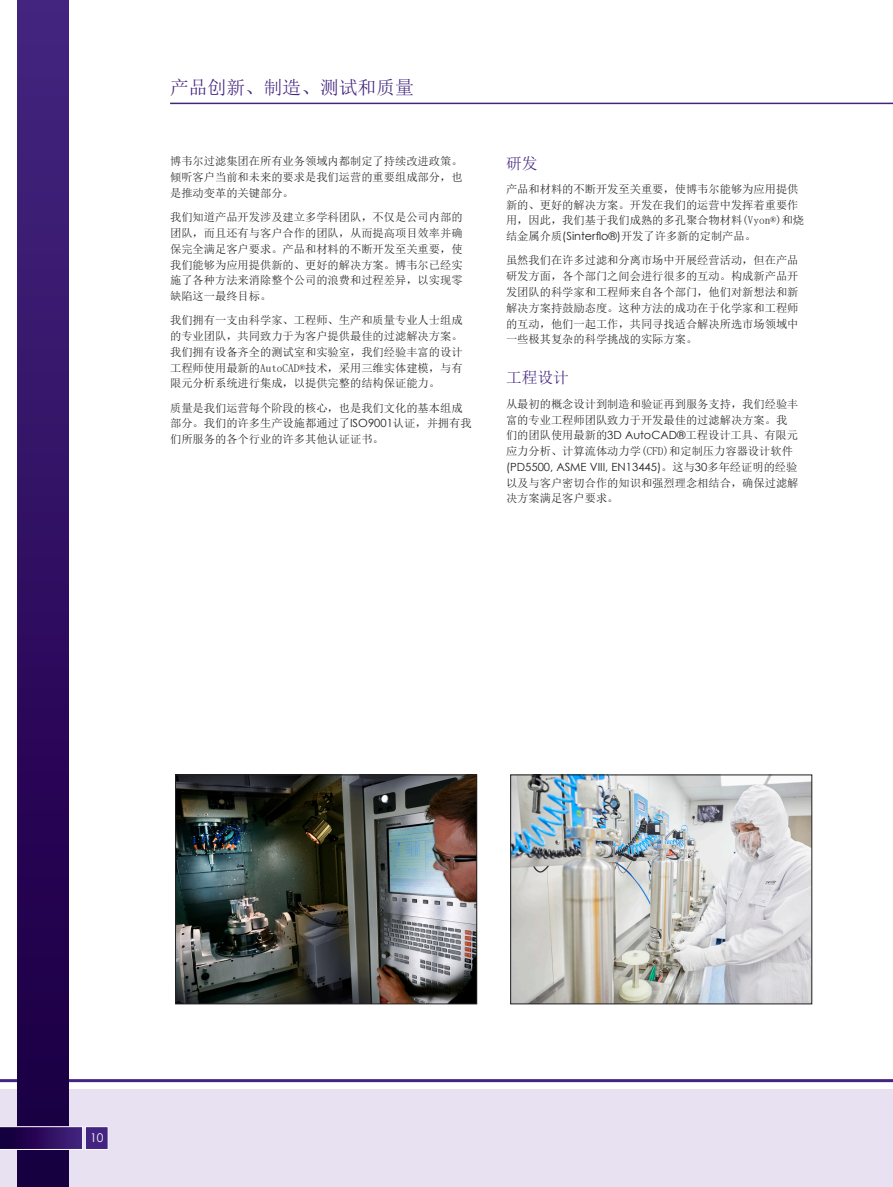
<style>
.page{position:relative;width:893px;height:1187px;background:#fff}
.page>*{position:absolute;margin:0;border:0;box-sizing:border-box;transform-origin:0 0}
.Title_Header{font:18.75px "Sim Sun";color:#432480}
.Sub_Header{font:15.75px "Sim Sun";color:#432480}
.t1{font:12px "Century Gothic";color:#fff}
.Body_Text{font:11.25px/15.8px "Sim Sun";color:#231f20;text-align:justify}
.s1{font-family:"Century Gothic"}
</style>
<div class="page">
<div style="left:0;top:1089px;width:893px;height:97px;background:#e8e1f1"></div>
<hr style="left:0;top:1078px;width:893px;height:3px;background:#432480">
<div style="left:17px;top:0;width:51px;height:1186px;background:linear-gradient(to bottom,#442480,#190040)"></div>
<svg style="left:0;top:1125px;width:109px;height:25px;background:#4c3277"></svg>
<hr style="left:170px;top:103px;width:723px;height:1px;background:#432480">
<img style="left:512px;top:776px;width:298px;height:226px">
<div style="left:510px;top:774px;width:302px;height:230px;border:1px solid #231f20"></div>
<img style="left:177px;top:776px;width:298px;height:226px">
<div style="left:175px;top:774px;width:302px;height:230px;border:1px solid #231f20"></div>
<p class="Title_Header" style="left:170px;top:78px;width:245px">产品创新、制造、测试和质量</p>
<p class="Body_Text" style="left:170px;top:153px;width:294px">博韦尔过滤集团在所有业务领域内都制定了持续改进政策。倾听客户当前和未来的要求是我们运营的重要组成部分，也是推动变革的关键部分。</p>
<p class="Body_Text" style="left:170px;top:209px;width:294px">我们知道产品开发涉及建立多学科团队，不仅是公司内部的团队，而且还有与客户合作的团队，从而提高项目效率并确保完全满足客户要求。产品和材料的不断开发至关重要，使我们能够为应用提供新的、更好的解决方案。博韦尔已经实施了各种方法来消除整个公司的浪费和过程差异，以实现零缺陷这一最终目标。</p>
<p class="Body_Text" style="left:170px;top:312px;width:294px">我们拥有一支由科学家、工程师、生产和质量专业人士组成的专业团队，共同致力于为客户提供最佳的过滤解决方案。我们拥有设备齐全的测试室和实验室，我们经验丰富的设计工程师使用最新的AutoCAD®技术，采用三维实体建模，与有限元分析系统进行集成，以提供完整的结构保证能力。</p>
<p class="Body_Text" style="left:170px;top:399px;width:303px;text-align:left">质量是我们运营每个阶段的核心，也是我们文化的基本组成部分。我们的许多生产设施都通过了<span class="s1">ISO9001</span>认证，并拥有我们所服务的各个行业的许多其他认证证书。</p>
<p class="Sub_Header" style="left:506px;top:155px;width:33px">研发</p>
<p class="Body_Text" style="left:506px;top:181px;width:300px;text-align:left">产品和材料的不断开发至关重要，使博韦尔能够为应用提供新的、更好的解决方案。开发在我们的运营中发挥着重要作用，因此，我们基于我们成熟的多孔聚合物材料(Vyon®)和烧结金属介质<span class="s1">(Sinterflo®)</span>开发了许多新的定制产品。</p>
<p class="Body_Text" style="left:506px;top:252px;width:294px">虽然我们在许多过滤和分离市场中开展经营活动，但在产品研发方面，各个部门之间会进行很多的互动。构成新产品开发团队的科学家和工程师来自各个部门，他们对新想法和新解决方案持鼓励态度。这种方法的成功在于化学家和工程师的互动，他们一起工作，共同寻找适合解决所选市场领域中一些极其复杂的科学挑战的实际方案。</p>
<p class="Sub_Header" style="left:506px;top:370px;width:64px">工程设计</p>
<p class="Body_Text" style="left:506px;top:396px;width:294px;text-align:left">从最初的概念设计到制造和验证再到服务支持，我们经验丰富的专业工程师团队致力于开发最佳的过滤解决方案。我们的团队使用最新的<span class="s1">3D AutoCAD®</span>工程设计工具、有限元应力分析、计算流体动力学(CFD)和定制压力容器设计软件<span class="s1">(PD5500, ASME VIII, EN13445)</span>。这与<span class="s1">30</span>多年经证明的经验以及与客户密切合作的知识和强烈理念相结合，确保过滤解决方案满足客户要求。</p>
<p class="t1" style="left:90px;top:1129px;width:15px">10</p>
</div>
